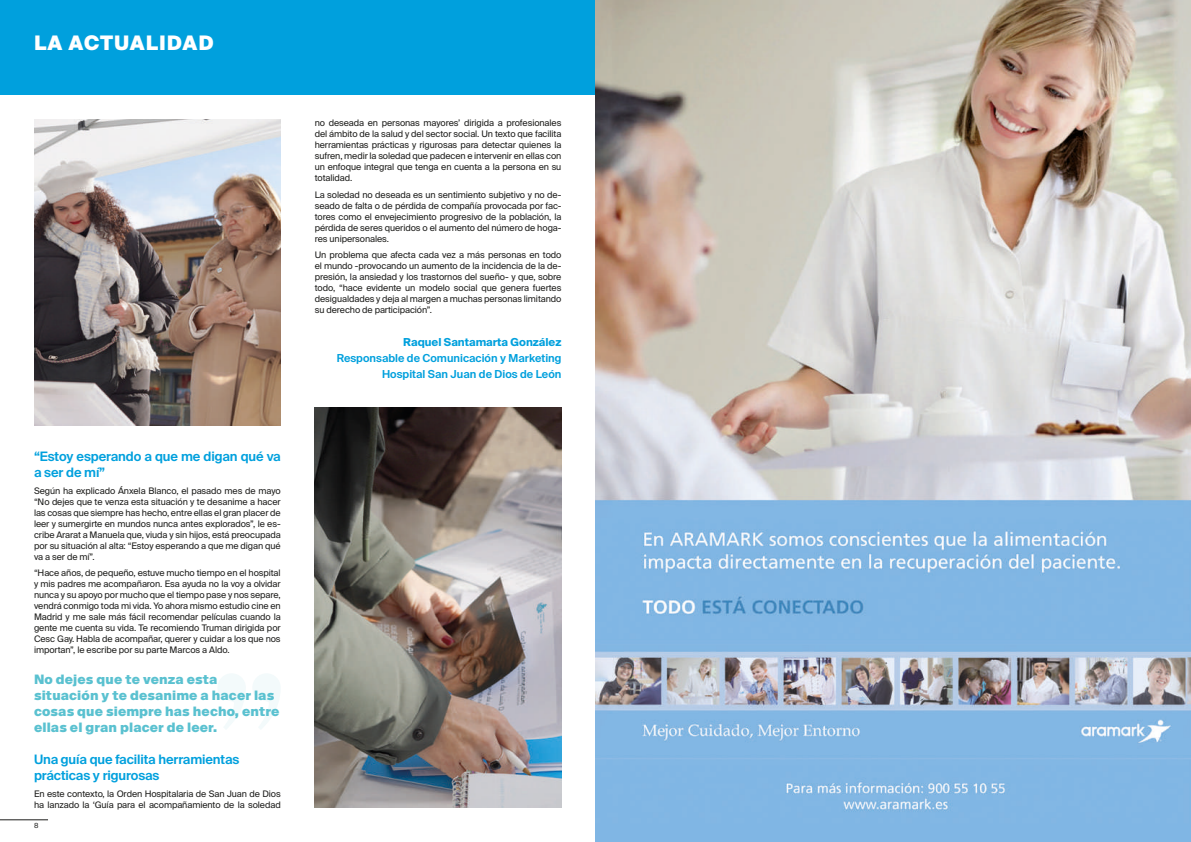
<style>
.page{position:relative;width:1191px;height:842px;background:#fff}
.page>*{position:absolute;margin:0;border:0;box-sizing:border-box;transform-origin:0 0}
.t1{font:900 20px "Suisse Intl";letter-spacing:.05em;color:#fff}
.t2{font:900 13px/16px "Suisse Intl";letter-spacing:.01em;color:#5ac1d0}
.t3{font:600 13px/16px "Suisse Intl";letter-spacing:-.01em;color:#00a0dd}
.t4{font:600 11px/15.8px "Suisse Intl";color:#00a0dd;text-align:right}
.t5{font:700 11px "Suisse Intl";color:#00a0dd}
.t6{font:9px/11px "Suisse Intl";letter-spacing:-.01em;color:#1d1d1b;text-align:justify}
.t7{font:7px "Suisse Intl";color:#1d1d1b}
</style>
<div class="page">
<div style="left:0;top:0;width:1191px;height:95px;background:#00a0dd"></div>
<img style="left:596px;top:0;width:595px;height:842px">
<img style="left:34px;top:119px;width:247px;height:306px">
<img style="left:315px;top:408px;width:246px;height:400px">
<hr style="left:0;top:819px;width:48px;height:1px;background:#1d1d1b">
<svg style="left:218px;top:674px;width:28px;height:55px"></svg>
<svg style="left:253px;top:674px;width:27px;height:55px"></svg>
<h1 class="t1" style="left:34px;top:31px;width:181px">LA ACTUALIDAD</h1>
<h2 class="t3" style="left:34px;top:448px;width:248px">“Estoy esperando a que me digan qué va a ser de mí”</h2>
<p class="t6" style="left:34px;top:485px;width:248px">Según ha explicado Ánxela Blanco, el pasado mes de mayo “No dejes que te venza esta situación y te desanime a hacer las cosas que siempre has hecho, entre ellas el gran placer de leer y sumergirte en mundos nunca antes explorados”, le es&shy;cribe Ararat a Manuela que, viuda y sin hijos, está preocupada por su situación al alta: “Estoy esperando a que me digan qué va a ser de mí”.</p>
<p class="t6" style="left:34px;top:568px;width:248px">“Hace años, de pequeño, estuve mucho tiempo en el hospital y mis padres me acompañaron. Esa ayuda no la voy a olvidar nunca y su apoyo por mucho que el tiempo pase y nos separe, vendrá conmigo toda mi vida. Yo ahora mismo estudio cine en Madrid y me sale más fácil recomendar películas cuando la gente me cuenta su vida. Te recomiendo Truman dirigida por Cesc Gay. Habla de acompañar, querer y cuidar a los que nos importan”, le escribe por su parte Marcos a Aldo.</p>
<h2 class="t2" style="left:34px;top:671px;width:247px">No dejes que te venza esta situación y te desanime a hacer las cosas que siempre has hecho, entre ellas el gran placer de leer.</h2>
<h2 class="t3" style="left:34px;top:752px;width:207px">Una guía que facilita herramientas prácticas y rigurosas</h2>
<p class="t6" style="left:34px;top:788px;width:248px">En este contexto, la Orden Hospitalaria de San Juan de Dios ha lanzado la ‘Guía para el acompañamiento de la soledad</p>
<p class="t7" style="left:34px;top:821px;width:6px">8</p>
<p class="t6" style="left:315px;top:117px;width:248px">no deseada en personas mayores’ dirigida a profesionales del ámbito de la salud y del sector social. Un texto que facilita herramientas prácticas y rigurosas para detectar quienes la sufren, medir la soledad que padecen e intervenir en ellas con un enfoque integral que tenga en cuenta a la persona en su totalidad.</p>
<p class="t6" style="left:315px;top:189px;width:248px">La soledad no deseada es un sentimiento subjetivo y no de&shy;seado de falta o de pérdida de compañía provocada por fac&shy;tores como el envejecimiento progresivo de la población, la pérdida de seres queridos o el aumento del número de hoga&shy;res unipersonales.</p>
<p class="t6" style="left:315px;top:250px;width:248px">Un problema que afecta cada vez a más personas en todo el mundo -provocando un aumento de la incidencia de la de&shy;presión, la ansiedad y los trastornos del sueño- y que, sobre todo, “hace evidente un modelo social que genera fuertes desigualdades y deja al margen a muchas personas limitando su derecho de participación”.</p>
<p class="t5" style="left:403px;top:336px;width:160px">Raquel Santamarta González</p>
<p class="t4" style="left:337px;top:350px;width:226px">Responsable de Comunicación y Marketing<br>Hospital San Juan de Dios de León</p>
</div>
